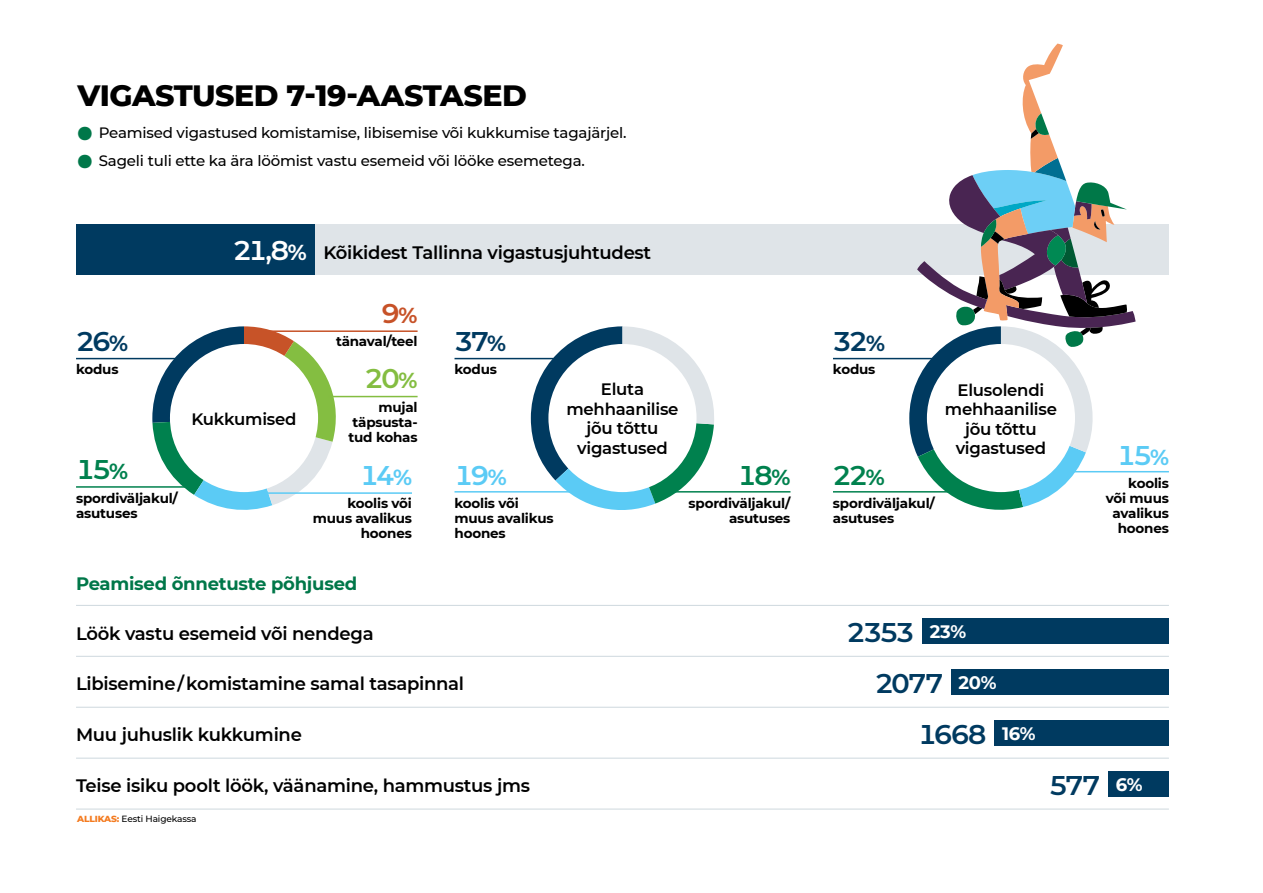
<style>
.page{position:relative;width:1263px;height:893px;background:#fff}
.page>*{position:absolute;margin:0;border:0;box-sizing:border-box;transform-origin:0 0}
.t1{font:800 30px "Montserrat";letter-spacing:-.015em;color:#000}
.t2{font:600 27px "Montserrat";letter-spacing:-.1em;color:#003a60}
.t3{font:600 27px "Montserrat";color:#00814e}
.t4{font:600 27px "Montserrat";color:#5bcbf5}
.t5{font:600 27px/50.8px "Montserrat";letter-spacing:-.08em;color:#003a60}
.t6{font:600 27px "Montserrat";color:#84bd41}
.t7{font:600 27px "Montserrat";color:#c75228}
.t8{font:600 18px "Montserrat";letter-spacing:-.015em;color:#000}
.t9{font:700 18px "Montserrat";letter-spacing:-.015em;color:#007749}
.t10{font:700 18px "Montserrat";color:#fff}
.t11{font:600 16.5px/19.5px "Montserrat";letter-spacing:-.015em;color:#000;text-align:center}
.t12{font:500 15px "Montserrat";letter-spacing:-.015em;color:#000}
.t13{font:700 13.5px/15px "Montserrat";letter-spacing:-.015em;color:#000}
.t14{font:500 9px "Montserrat";letter-spacing:-.015em;color:#000}
.s1{font-family:"Core Sans N";font-weight:700;color:#007749}
.s2{font-size:27px;color:#fff}
.s3{font-weight:700;font-size:21.6px;color:#fff}
.s4{font-weight:700;font-size:21.6px}
.s5{font-weight:800;color:#f47b20}
.s6{font-weight:700;font-size:18px;color:#fff}
</style>
<div class="page">
<hr style="left:269px;top:330px;width:149px;height:2px;background:#c75228">
<div style="left:76px;top:225px;width:1093px;height:50px;background:#dfe4e8"></div>
<svg style="left:152px;top:326px;width:191px;height:184px"></svg>
<svg style="left:531px;top:326px;width:183px;height:184px"></svg>
<div style="left:76px;top:225px;width:238px;height:50px;background:#003a60"></div>
<div style="left:922px;top:618px;width:247px;height:26px;background:#003a60"></div>
<div style="left:951px;top:669px;width:218px;height:26px;background:#003a60"></div>
<div style="left:994px;top:720px;width:175px;height:26px;background:#003a60"></div>
<div style="left:1108px;top:771px;width:61px;height:25px;background:#003a60"></div>
<div style="left:548px;top:344px;width:148px;height:148px;background:#fff;border-radius:50%"></div>
<div style="left:170px;top:344px;width:148px;height:148px;background:#fff;border-radius:50%"></div>
<hr style="left:76px;top:605px;width:1093px;height:1px;background:#ced8de">
<hr style="left:76px;top:656px;width:1093px;height:1px;background:#ced8de">
<hr style="left:76px;top:707px;width:1093px;height:1px;background:#ced8de">
<hr style="left:76px;top:758px;width:1093px;height:1px;background:#ced8de">
<hr style="left:76px;top:809px;width:1093px;height:1px;background:#ced8de">
<hr style="left:76px;top:358px;width:104px;height:1px;background:#003a60">
<hr style="left:76px;top:486px;width:117px;height:2px;background:#00814e">
<hr style="left:264px;top:492px;width:148px;height:2px;background:#5bcbf5">
<hr style="left:454px;top:491px;width:149px;height:2px;background:#5bcbf5">
<hr style="left:666px;top:491px;width:124px;height:2px;background:#00814e">
<hr style="left:833px;top:491px;width:124px;height:2px;background:#00814e">
<hr style="left:1063px;top:471px;width:106px;height:1px;background:#5bcbf5">
<hr style="left:454px;top:358px;width:105px;height:1px;background:#003a60">
<hr style="left:833px;top:358px;width:104px;height:1px;background:#003a60">
<svg style="left:909px;top:44px;width:226px;height:466px"></svg>
<hr style="left:329px;top:396px;width:89px;height:1px;background:#84bd41">
<h1 class="t1" style="left:78px;top:73px;width:451px">VIGASTUSED 7-19-AASTASED</h1>
<p class="t12" style="left:78px;top:122px;width:550px"><span class="s1">●</span> Peamised vigastused komistamise, libisemise või kukkumise tagajärjel.</p>
<p class="t12" style="left:78px;top:150px;width:509px"><span class="s1">●</span> Sageli tuli ette ka ära löömist vastu esemeid või lööke esemetega.</p>
<h3 class="t8" style="left:233px;top:240px;width:420px"><span class="s2">21,8</span><span class="s3">%</span> Kõikidest Tallinna vigastusjuhtudest</h3>
<h2 class="t7" style="left:381px;top:294px;width:38px">9<span class="s4">%</span></h2>
<h2 class="t2" style="left:76px;top:322px;width:53px">26<span class="s4">%</span></h2>
<p class="t13" style="left:336px;top:333px;width:83px">tänaval/teel</p>
<p class="t13" style="left:76px;top:361px;width:44px">kodus</p>
<h2 class="t6" style="left:365px;top:359px;width:54px">20<span class="s4">%</span></h2>
<p class="t13" style="left:348px;top:399px;width:71px;text-align:justify;text-indent:30px">mujal täpsusta&shy;tud kohas</p>
<p class="t11" style="left:191px;top:408px;width:107px">Kukkumised</p>
<h2 class="t3" style="left:76px;top:450px;width:53px">15<span class="s4">%</span></h2>
<p class="t13" style="left:76px;top:490px;width:103px">spordiväljakul/ asutuses</p>
<h2 class="t4" style="left:360px;top:456px;width:53px">14<span class="s4">%</span></h2>
<p class="t13" style="left:313px;top:495px;width:101px;text-align:right">koolis või muus avalikus hoones</p>
<h2 class="t2" style="left:454px;top:322px;width:53px">37<span class="s4">%</span></h2>
<p class="t13" style="left:454px;top:361px;width:44px">kodus</p>
<h2 class="t4" style="left:454px;top:456px;width:54px">19<span class="s4">%</span></h2>
<p class="t13" style="left:454px;top:495px;width:101px">koolis või muus avalikus hoones</p>
<h2 class="t2" style="left:833px;top:322px;width:53px">32<span class="s4">%</span></h2>
<p class="t13" style="left:833px;top:361px;width:44px">kodus</p>
<p class="t11" style="left:566px;top:379px;width:114px">Eluta mehhaanilise jõu tõttu vigastused</p>
<p class="t11" style="left:945px;top:379px;width:114px">Elusolendi mehhaanilise jõu tõttu vigastused</p>
<h2 class="t3" style="left:738px;top:456px;width:54px">18<span class="s4">%</span></h2>
<p class="t13" style="left:689px;top:495px;width:103px;text-align:right">spordiväljakul/ asutuses</p>
<h2 class="t3" style="left:833px;top:456px;width:53px">22<span class="s4">%</span></h2>
<p class="t13" style="left:833px;top:495px;width:103px">spordiväljakul/ asutuses</p>
<h2 class="t4" style="left:1117px;top:436px;width:53px">15<span class="s4">%</span></h2>
<p class="t13" style="left:1106px;top:475px;width:65px;text-align:right">koolis või muus avalikus hoones</p>
<h3 class="t9" style="left:76px;top:571px;width:283px">Peamised õnnetuste põhjused</h3>
<h3 class="t8" style="left:76px;top:620px;width:299px">Löök vastu esemeid või nendega</h3>
<h3 class="t8" style="left:76px;top:671px;width:390px">Libisemine / komistamine samal tasapinnal</h3>
<h3 class="t8" style="left:76px;top:722px;width:227px">Muu juhuslik kukkumine</h3>
<h3 class="t8" style="left:76px;top:773px;width:455px">Teise isiku poolt löök, väänamine, hammustus jms</h3>
<p class="t14" style="left:77px;top:813px;width:121px"><span class="s5">ALLIKAS:</span> Eesti Haigekassa</p>
<h2 class="t2" style="left:847px;top:613px;width:121px">2353 <span class="s6">23%</span></h2>
<h3 class="t10" style="left:958px;top:670px;width:40px">20%</h3>
<h2 class="t5" style="left:918px;top:657px;width:70px;text-indent:-43px">2077<br>1668</h2>
<h3 class="t10" style="left:1002px;top:721px;width:35px">16%</h3>
<h2 class="t2" style="left:1049px;top:766px;width:53px">577</h2>
<h3 class="t10" style="left:1116px;top:772px;width:28px">6%</h3>
</div>
